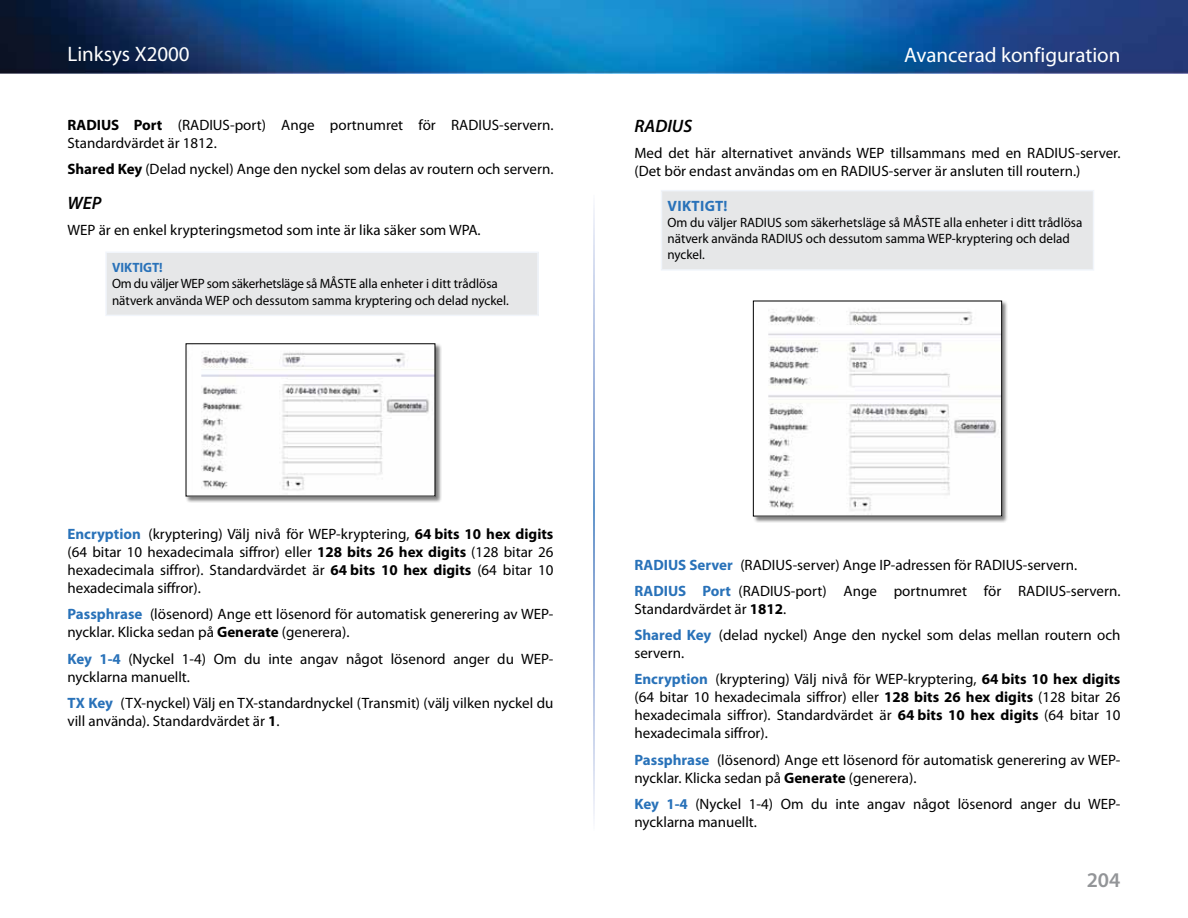
<style>
.page{position:relative;width:1188px;height:918px;background:#fff}
.page>*{position:absolute;margin:0;border:0;box-sizing:border-box;transform-origin:0 0}
.t1{font:21px "Myriad Pro";color:#fff}
.t2{font:600 21px "Myriad Pro";color:#939598}
.t3{font:italic 600 18px "Myriad Pro";color:#000}
.t4{font:15px/18px "Myriad Pro";color:#000}
.t5{font:700 15px "Myriad Pro";color:#2972b9}
.t6{font:13.5px/16.2px "Myriad Pro";color:#000}
.t7{font:700 13.5px "Myriad Pro";color:#2972b9}
.s1{font-weight:700}
.s2{font-weight:700;color:#2972b9}
</style>
<div class="page">
<img style="left:0;top:0;width:1188px;height:73px">
<div style="left:106px;top:252px;width:432px;height:63px;background:#e6e7e8"></div>
<hr style="left:105px;top:252px;width:434px;height:1px;background:#f1f5fb">
<hr style="left:105px;top:253px;width:2px;height:62px;background:#f1f5fb">
<hr style="left:537px;top:253px;width:2px;height:62px;background:#f1f5fb">
<hr style="left:105px;top:315px;width:434px;height:1px;background:#f1f5fb">
<div style="left:185px;top:343px;width:257px;height:160px;background:#000;opacity:.5"></div>
<img style="left:188px;top:345px;width:245px;height:149px">
<div style="left:662px;top:191px;width:432px;height:79px;background:#e6e7e8"></div>
<hr style="left:661px;top:190px;width:433px;height:1px;background:#f1f5fb">
<hr style="left:661px;top:191px;width:1px;height:78px;background:#f1f5fb">
<hr style="left:1093px;top:191px;width:1px;height:78px;background:#f1f5fb">
<hr style="left:661px;top:269px;width:433px;height:2px;background:#f1f5fb">
<div style="left:753px;top:300px;width:256px;height:223px;background:#000;opacity:.5"></div>
<img style="left:755px;top:303px;width:245px;height:211px">
<div style="left:753px;top:301px;width:249px;height:215px;border:1px solid #000"></div>
<h1 class="t1" style="left:68px;top:43px;width:124px">Linksys X2000</h1>
<h1 class="t1" style="left:904px;top:43px;width:218px">Avancerad konfiguration</h1>
<p class="t4" style="left:68px;top:116px;width:486px"><span class="s1">RADIUS Port</span> (RADIUS-port) Ange portnumret för RADIUS-servern.<br>Standardvärdet är 1812.</p>
<p class="t4" style="left:68px;top:160px;width:486px"><span class="s1">Shared Key</span> (Delad nyckel) Ange den nyckel som delas av routern och servern.</p>
<p class="t3" style="left:68px;top:193px;width:35px">WEP</p>
<p class="t4" style="left:68px;top:222px;width:413px">WEP är en enkel krypteringsmetod som inte är lika säker som WPA.</p>
<p class="t7" style="left:112px;top:260px;width:16px">Viktigt</p>
<p class="t7" style="left:159px;top:260px;width:5px">!</p>
<p class="t6" style="left:112px;top:276px;width:397px">Om du väljer WEP som säkerhetsläge så MÅSTE alla enheter i ditt trådlösa nätverk använda WEP och dessutom samma kryptering och delad nyckel.</p>
<p class="t3" style="left:634px;top:116px;width:59px">RADIUS</p>
<p class="t4" style="left:634px;top:145px;width:486px">Med det här alternativet används WEP tillsammans med en RADIUS-server. (Det bör endast användas om en RADIUS-server är ansluten till routern.)</p>
<p class="t5" style="left:668px;top:197px;width:19px">Viktigt</p>
<p class="t5" style="left:724px;top:197px;width:6px">!</p>
<p class="t6" style="left:668px;top:214px;width:416px">Om du väljer RADIUS som säkerhetsläge så MÅSTE alla enheter i ditt trådlösa nätverk använda RADIUS och dessutom samma WEP-kryptering och delad nyckel.</p>
<p class="t4" style="left:68px;top:526px;width:488px;text-align:justify"><span class="s2">Encryption</span> (kryptering) Välj nivå för WEP-kryptering, <span class="s1">64 bits 10 hex digits </span>(64 bitar 10 hexadecimala siffror) eller <span class="s1">128 bits 26 hex digits</span> (128 bitar 26 hexadecimala siffror). Standardvärdet är <span class="s1">64 bits 10 hex digits</span> (64 bitar 10 hexadecimala siffror).</p>
<p class="t4" style="left:68px;top:606px;width:488px"><span class="s2">Passphrase</span> (lösenord) Ange ett lösenord för automatisk generering av WEP&shy;nycklar. Klicka sedan på <span class="s1">Generate</span> (generera).</p>
<p class="t4" style="left:68px;top:650px;width:487px"><span class="s2">Key 1-4</span> (Nyckel 1-4) Om du inte angav något lösenord anger du WEP&shy;nycklarna manuellt.</p>
<p class="t4" style="left:68px;top:694px;width:488px"><span class="s2">TX Key</span> (TX-nyckel) Välj en TX-standardnyckel (Transmit) (välj vilken nyckel du vill använda). Standardvärdet är <span class="s1">1</span>.</p>
<p class="t4" style="left:634px;top:552px;width:486px;line-height:26.1px"><span class="s2">RADIUS Server</span> (RADIUS-server) Ange IP-adressen för RADIUS-servern.<br><span class="s2">RADIUS Port</span> (RADIUS-port) Ange portnumret för RADIUS-servern.</p>
<p class="t4" style="left:634px;top:596px;width:487px;line-height:26.1px">Standardvärdet är <span class="s1">1812</span>.<br><span class="s2">Shared Key</span> (delad nyckel) Ange den nyckel som delas mellan routern och</p>
<p class="t4" style="left:634px;top:641px;width:487px;line-height:26.1px">servern.<br><span class="s2">Encryption</span> (kryptering) Välj nivå för WEP-kryptering, <span class="s1">64 bits 10 hex digits</span></p>
<p class="t4" style="left:635px;top:689px;width:488px;text-align:justify">(64 bitar 10 hexadecimala siffror) eller <span class="s1">128 bits 26 hex digits</span> (128 bitar 26 hexadecimala siffror). Standardvärdet är <span class="s1">64 bits 10 hex digits</span> (64 bitar 10 hexadecimala siffror).</p>
<p class="t4" style="left:635px;top:751px;width:488px"><span class="s2">Passphrase</span> (lösenord) Ange ett lösenord för automatisk generering av WEP&shy;nycklar. Klicka sedan på <span class="s1">Generate</span> (generera).</p>
<p class="t4" style="left:635px;top:795px;width:487px"><span class="s2">Key 1-4</span> (Nyckel 1-4) Om du inte angav något lösenord anger du WEP&shy;nycklarna manuellt.</p>
<h1 class="t2" style="left:1087px;top:869px;width:35px">204</h1>
</div>
